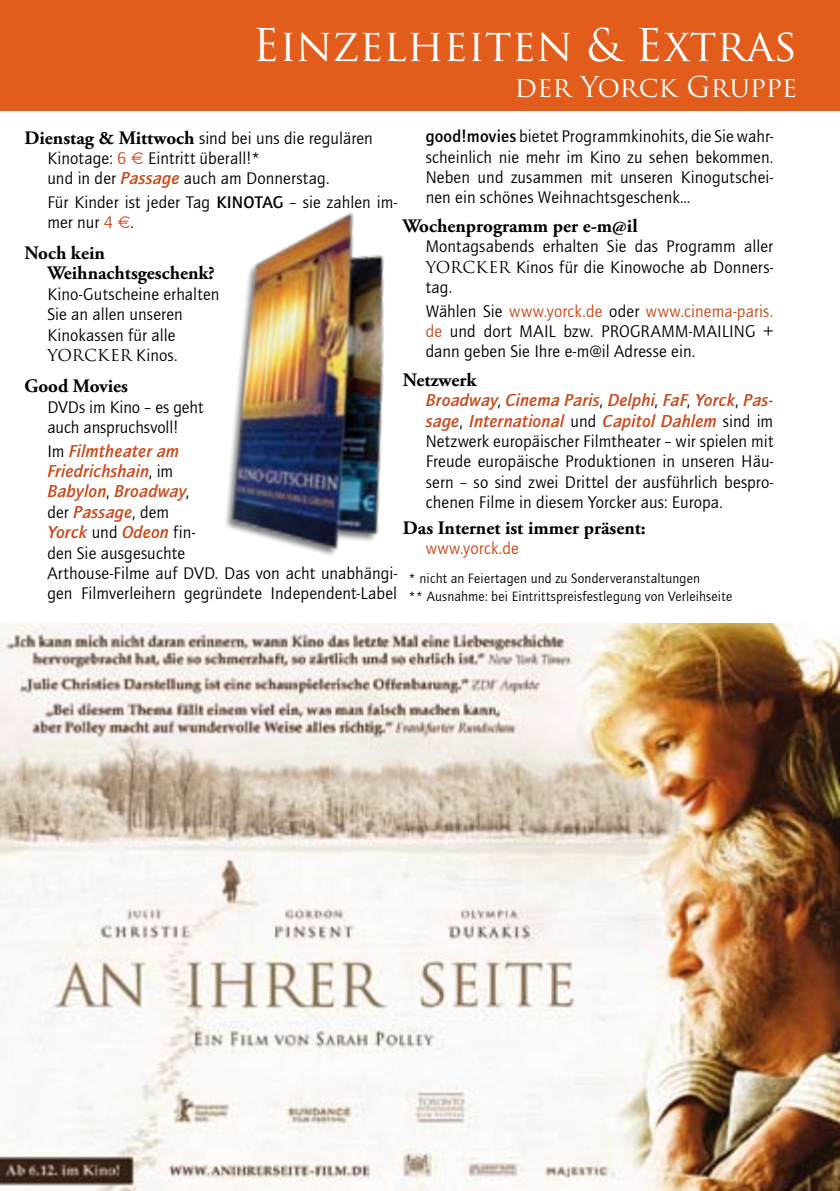
<style>
.page{position:relative;width:840px;height:1191px;background:#fff}
.page>*{position:absolute;margin:0;border:0;box-sizing:border-box;transform-origin:0 0}
.t1{font:44px "Trajan Pro";color:#fff}
.t2{font:28px "Trajan Pro";letter-spacing:-.01em;color:#fff}
.t3{font:700 19px/20px "Adobe Garamond Pro";color:#000}
.t4{font:17.4px/20.4px "Quay Itc T Book Y";letter-spacing:.005em;color:#000}
.t5{font:17.4px/20.4px "Quay Bol It Y";letter-spacing:.005em;color:#cb4718}
.t6{font:17.4px "Quay Itc T Book Y";letter-spacing:.01em;color:#cb4718}
.t7{font:16px "Trajan Pro";color:#000}
.t8{font:14px/18px "Quay Itc T Book Y";letter-spacing:.015em;color:#000}
.s1{font-family:"Adobe Garamond Pro";font-weight:700;font-size:19px}
.s2{color:#cb4718}
.s3{font-family:"Quay Bol It Y";color:#cb4718}
.s4{font-family:"Quay Itc T Bold Y"}
.s5{font-family:"Quay Itc T Book Y";font-size:17.4px}
.s6{font-family:"Quay Itc T Book Y";color:#000}
.s7{font-family:"Trajan Pro";font-size:16px}
</style>
<div class="page">
<div style="left:0;top:0;width:839px;height:111px;background:#e25c1c"></div>
<img style="left:0;top:624px;width:839px;height:567px">
<img style="left:226px;top:212px;width:158px;height:344px">
<h1 class="t1" style="left:252px;top:17px;width:546px">Einzelheiten &amp; Extras</h1>
<h2 class="t2" style="left:514px;top:69px;width:284px">der Yorck Gruppe</h2>
<p class="t4" style="left:47px;top:127px;width:327px;text-indent:-23px"><span class="s1">Dienstag &amp; Mittwoch</span> sind bei uns die regulären<br>Kinotage: <span class="s2">6 €</span> Eintritt überall!*<br>und in der <span class="s3">Passage</span> auch am Donnerstag.</p>
<p class="t4" style="left:47px;top:191px;width:351px">Für Kinder ist jeder Tag <span class="s4">KINOTAG</span> – sie zahlen im&shy;mer nur <span class="s2">4 €</span>.</p>
<p class="t3" style="left:47px;top:244px;width:169px;text-indent:-23px">Noch kein<br>Weihnachtsgeschenk?</p>
<p class="t4" style="left:47px;top:284px;width:173px">Kino-Gutscheine erhalten<br>Sie an allen unseren<br>Kinokassen für alle</p>
<p class="t7" style="left:47px;top:345px;width:132px">YORCKER <span class="s5">Kinos.</span></p>
<p class="t3" style="left:25px;top:377px;width:105px">Good Movies</p>
<p class="t4" style="left:47px;top:396px;width:157px">DVDs im Kino – es geht auch anspruchsvoll!</p>
<p class="t5" style="left:47px;top:440px;width:143px"><span class="s6">Im</span> Filmtheater am<br>Friedrichshain<span class="s6">, im<br></span>Babylon<span class="s6">,</span> Broadway<span class="s6">,</span></p>
<p class="t4" style="left:47px;top:501px;width:123px">der <span class="s3">Passage</span>, dem</p>
<p class="t5" style="left:47px;top:522px;width:149px">Yorck <span class="s6">und</span> Odeon <span class="s6">fin-</span></p>
<p class="t4" style="left:47px;top:542px;width:351px">den Sie ausgesuchte<br>Arthouse-Filme auf DVD. Das von acht unabhängi&shy;gen Filmverleihern gegründete Independent-Label</p>
<p class="t4" style="left:425px;top:126px;width:349px;text-align:justify"><span class="s4">good!movies</span> bietet Programmkinohits, die Sie wahr&shy;scheinlich nie mehr im Kino zu sehen bekommen.<br>Neben und zusammen mit unseren Kinogutschei&shy;nen ein schönes Weihnachtsgeschenk…</p>
<p class="t3" style="left:403px;top:216px;width:236px">Wochenprogramm per e-m@il</p>
<p class="t4" style="left:425px;top:236px;width:349px;text-align:justify">Montagsabends erhalten Sie das Programm aller <span class="s7">YORCKER</span> Kinos für die Kinowoche ab Donners&shy;tag.</p>
<p class="t4" style="left:425px;top:300px;width:349px;text-align:justify">Wählen Sie <span class="s2">www.yorck.de</span> oder <span class="s2">www.cinema-paris. de</span> und dort MAIL bzw. PROGRAMM-MAILING + dann geben Sie Ihre e-m@il Adresse ein.</p>
<p class="t3" style="left:403px;top:370px;width:75px">Netzwerk</p>
<p class="t5" style="left:425px;top:390px;width:349px">Broadway<span class="s6">,</span> Cinema Paris<span class="s6">,</span> Delphi<span class="s6">,</span> FaF<span class="s6">,</span> Yorck<span class="s6">,</span> Pas&shy;sage<span class="s6">,</span> International <span class="s6">und</span> Capitol Dahlem <span class="s6">sind im</span></p>
<p class="t4" style="left:425px;top:431px;width:349px;text-align:justify">Netzwerk europäischer Filmtheater – wir spielen mit Freude europäische Produktionen in unseren Häu&shy;sern – so sind zwei Drittel der ausführlich bespro&shy;chenen Filme in diesem Yorcker aus: Europa.</p>
<p class="t3" style="left:403px;top:518px;width:244px">Das Internet ist immer präsent:</p>
<p class="t6" style="left:425px;top:538px;width:95px">www.yorck.de</p>
<p class="t8" style="left:408px;top:569px;width:325px">* nicht an Feiertagen und zu Sonderveranstaltungen<br>** Ausnahme: bei Eintrittspreisfestlegung von Verleihseite</p>
</div>
